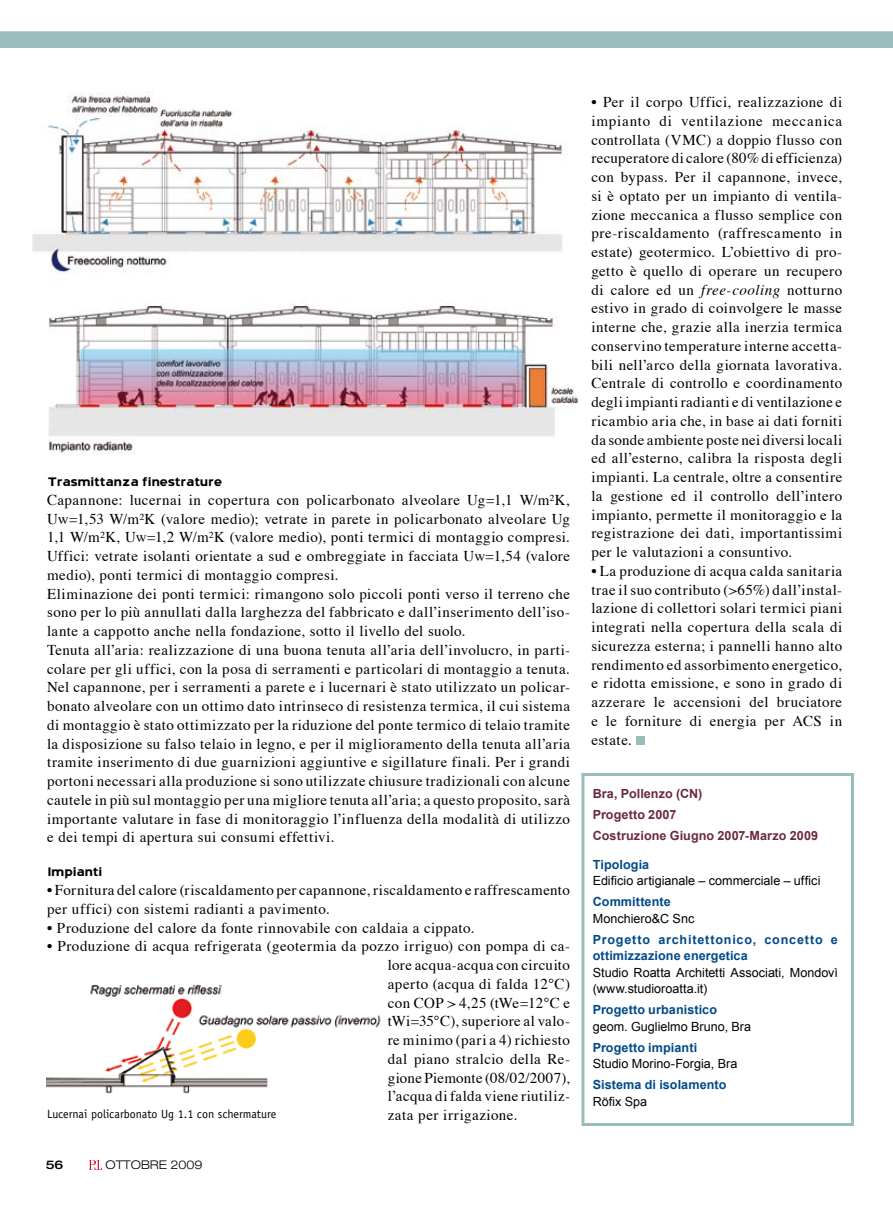
<style>
.page{position:relative;width:893px;height:1212px;background:#fff}
.page>*{position:absolute;margin:0;border:0;box-sizing:border-box;transform-origin:0 0}
.t1{font:15px/18.8px "Times";letter-spacing:.03em;color:#000;text-align:justify}
.t2{font:700 15px "Blue Highway";letter-spacing:-.05em;color:#000;scale:1.1 1}
.t3{font:12.6px/16.5px "Arial";color:#000}
.t4{font:700 12.6px "Arial";letter-spacing:.01em;color:#004a89}
.t5{font:700 12.6px/21px "Arial";letter-spacing:.005em;color:#6a2841}
.t6{font:700 12.6px/16.5px "Arial";letter-spacing:.06em;color:#004a89}
.t7{font:12px "Officina Sans";color:#000}
.t8{font:300 expanded 12px "Helvetica Neue";color:#000}
.t9{font:500 expanded 12px "Helvetica Neue";color:#000}
.s1{font-style:italic}
</style>
<div class="page">
<svg style="left:89px;top:1160px;width:13px;height:9px"></svg>
<div style="left:0;top:31px;width:893px;height:17px;background:#9abdbc"></div>
<img style="left:32px;top:92px;width:535px;height:181px">
<div style="left:637px;top:736px;width:8px;height:9px;background:#9abdbc"></div>
<div style="left:581px;top:773px;width:273px;height:353px;border:3px solid #9abdbc"></div>
<img style="left:46px;top:984px;width:335px;height:110px">
<div style="left:0;top:1042px;width:88px;height:29px;background:#fff"></div>
<img style="left:48px;top:304px;width:530px;height:151px">
<p class="t2" style="left:47px;top:474px;width:161px">Trasmittanza finestrature</p>
<p class="t1" style="left:47px;top:489px;width:525px;text-align:left">Capannone: lucernai in copertura con policarbonato alveolare Ug=1,1 W/m²K, Uw=1,53 W/m²K (valore medio); vetrate in parete in policarbonato alveolare Ug 1,1 W/m²K, Uw=1,2 W/m²K (valore medio), ponti termici di montaggio compresi.<br>Uffici: vetrate isolanti orientate a sud e ombreggiate in facciata Uw=1,54 (valore medio), ponti termici di montaggio compresi.<br>Eliminazione dei ponti termici: rimangono solo piccoli ponti verso il terreno che sono per lo più annullati dalla larghezza del fabbricato e dall’inserimento dell’iso&shy;lante a cappotto anche nella fondazione, sotto il livello del suolo.<br>Tenuta all’aria: realizzazione di una buona tenuta all’aria dell’involucro, in parti&shy;colare per gli uffici, con la posa di serramenti e particolari di montaggio a tenuta.<br>Nel capannone, per i serramenti a parete e i lucernari è stato utilizzato un policar&shy;bonato alveolare con un ottimo dato intrinseco di resistenza termica, il cui sistema di montaggio è stato ottimizzato per la riduzione del ponte termico di telaio tramite la disposizione su falso telaio in legno, e per il miglioramento della tenuta all’aria tramite inserimento di due guarnizioni aggiuntive e sigillature finali. Per i grandi portoni necessari alla produzione si sono utilizzate chiusure tradizionali con alcune cautele in più sul montaggio per una migliore tenuta all’aria; a questo proposito, sarà importante valutare in fase di monitoraggio l’influenza della modalità di utilizzo e dei tempi di apertura sui consumi effettivi.</p>
<p class="t2" style="left:47px;top:864px;width:52px">Impianti</p>
<p class="t1" style="left:47px;top:879px;width:524px">• Fornitura del calore (riscaldamento per capannone, riscaldamento e raffrescamento per uffici) con sistemi radianti a pavimento.</p>
<p class="t1" style="left:47px;top:917px;width:429px">• Produzione del calore da fonte rinnovabile con caldaia a cippato.</p>
<p class="t1" style="left:388px;top:935px;width:184px;text-indent:-341px">• Produzione di acqua refrigerata (geotermia da pozzo irriguo) con pompa di ca&shy;lore acqua-acqua con circuito aperto (acqua di falda 12°C) con COP &gt; 4,25 (tWe=12°C e tWi=35°C), superiore al valo&shy;re minimo (pari a 4) richiesto dal piano stralcio della Re&shy;gione Piemonte (08/02/2007), l’acqua di falda viene riutiliz-</p>
<p class="t7" style="left:47px;top:1107px;width:231px">Lucernai policarbonato Ug 1.1 con schermature</p>
<p class="t1" style="left:388px;top:1104px;width:131px">zata per irrigazione.</p>
<p class="t9" style="left:46px;top:1157px;width:19px">56</p>
<p class="t8" style="left:105px;top:1158px;width:98px">OTTOBRE 2009</p>
<p class="t1" style="left:591px;top:91px;width:252px">• Per il corpo Uffici, realizzazione di impianto di ventilazione meccanica controllata (VMC) a doppio flusso con recuperatore di calore (80% di efficienza) con bypass. Per il capannone, invece, si è optato per un impianto di ventila&shy;zione meccanica a flusso semplice con pre-riscaldamento (raffrescamento in estate) geotermico. L’obiettivo di pro&shy;getto è quello di operare un recupero di calore ed un <span class="s1">free-cooling</span> notturno estivo in grado di coinvolgere le masse interne che, grazie alla inerzia termica conservino temperature interne accetta&shy;bili nell’arco della giornata lavorativa.<br>Centrale di controllo e coordinamento degli impianti radianti e di ventilazione e ricambio aria che, in base ai dati forniti da sonde ambiente poste nei diversi locali ed all’esterno, calibra la risposta degli impianti. La centrale, oltre a consentire la gestione ed il controllo dell’intero impianto, permette il monitoraggio e la registrazione dei dati, importantissimi per le valutazioni a consuntivo.</p>
<p class="t1" style="left:591px;top:560px;width:252px">• La produzione di acqua calda sanitaria trae il suo contributo (&gt;65%) dall’instal&shy;lazione di collettori solari termici piani integrati nella copertura della scala di sicurezza esterna; i pannelli hanno alto rendimento ed assorbimento energetico, e ridotta emissione, e sono in grado di azzerare le accensioni del bruciatore e le forniture di energia per ACS in estate.</p>
<p class="t5" style="left:593px;top:783px;width:227px">Bra, Pollenzo (CN)<br>Progetto 2007<br>Costruzione Giugno 2007-Marzo 2009</p>
<p class="t4" style="left:593px;top:857px;width:58px">Tipologia</p>
<p class="t3" style="left:593px;top:872px;width:229px">Edificio artigianale – commerciale – uffici</p>
<p class="t4" style="left:593px;top:895px;width:79px">Committente</p>
<p class="t3" style="left:593px;top:910px;width:103px">Monchiero&amp;C Snc</p>
<p class="t6" style="left:593px;top:931px;width:247px">Progetto architettonico, concetto e ottimizzazione energetica</p>
<p class="t3" style="left:593px;top:964px;width:247px">Studio Roatta Architetti Associati, Mondovì (www.studioroatta.it)</p>
<p class="t4" style="left:593px;top:1003px;width:126px">Progetto urbanistico</p>
<p class="t3" style="left:593px;top:1018px;width:160px">geom. Guglielmo Bruno, Bra</p>
<p class="t4" style="left:593px;top:1040px;width:106px">Progetto impianti</p>
<p class="t3" style="left:593px;top:1055px;width:146px">Studio Morino-Forgia, Bra</p>
<p class="t4" style="left:593px;top:1078px;width:135px">Sistema di isolamento</p>
<p class="t3" style="left:593px;top:1093px;width:56px">Röfix Spa</p>
</div>
